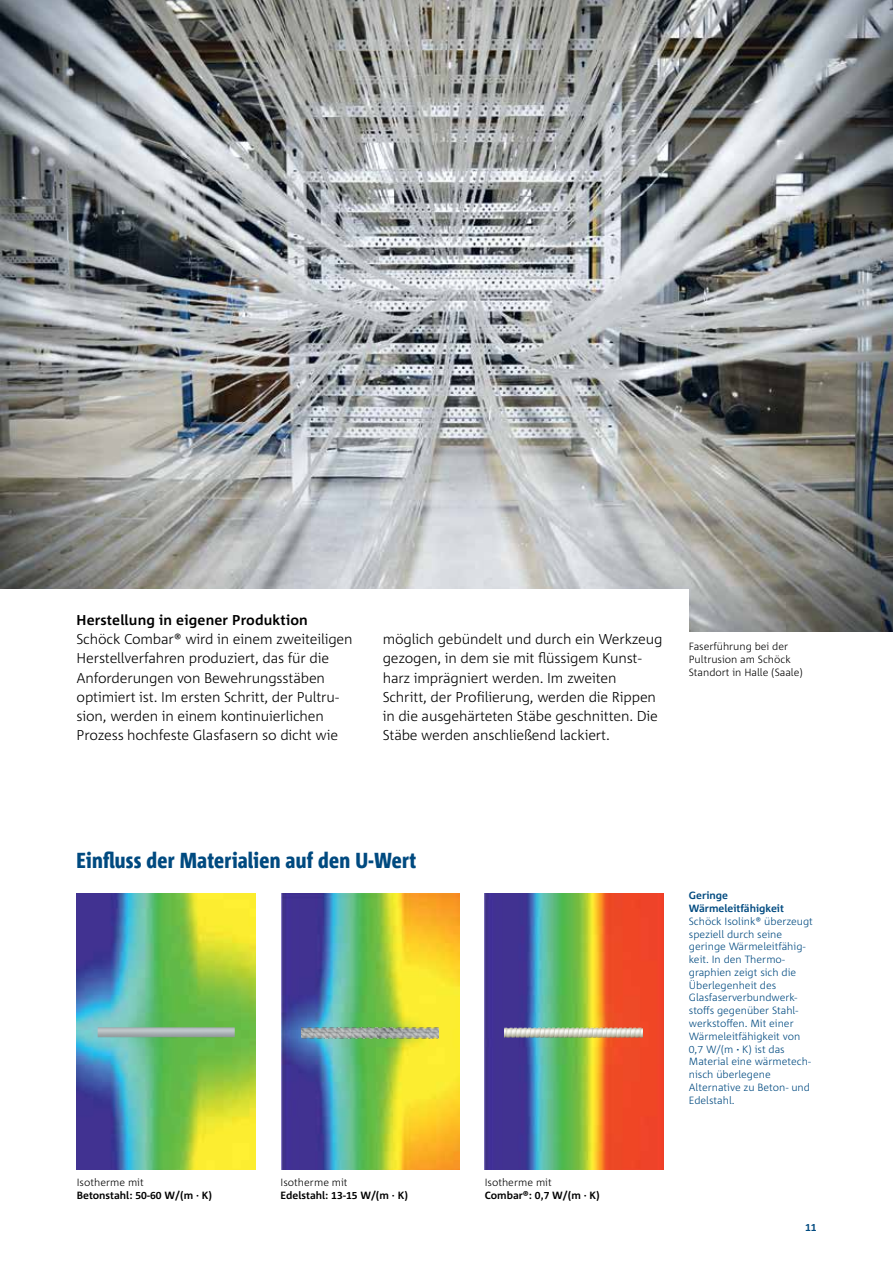
<style>
.page{position:relative;width:893px;height:1263px;background:#fff}
.page>*{position:absolute;margin:0;border:0;box-sizing:border-box;transform-origin:0 0}
.t1{font:800 condensed 21.75px "Corpid Schoeck";letter-spacing:.01em;color:#004a80}
.t2{font:300 14.25px/19.2px "Corpid Schoeck";letter-spacing:-.01em;color:#000}
.t3{font:700 14.25px "Corpid Schoeck";letter-spacing:.01em;color:#000}
.t4{font:300 10.5px/12.8px "Corpid Schoeck";color:#004a80}
.t5{font:300 10.5px/12.8px "Corpid Schoeck";color:#000}
.t6{font:700 10.5px "Corpid Schoeck";color:#000}
.t7{font:700 10.5px/12.8px "Corpid Schoeck";color:#004a80}
.s1{font-weight:700}
</style>
<div class="page">
<img style="left:0;top:0;width:893px;height:631px">
<div style="left:0;top:590px;width:689px;height:172px;background:#fff"></div>
<img style="left:77px;top:893px;width:178px;height:276px">
<img style="left:281px;top:893px;width:178px;height:276px">
<img style="left:485px;top:893px;width:178px;height:276px">
<img style="left:505px;top:1022px;width:137px;height:24px">
<img style="left:302px;top:1027px;width:137px;height:12px">
<img style="left:98px;top:1027px;width:137px;height:10px">
<p class="t3" style="left:77px;top:611px;width:233px">Herstellung in eigener Produktion</p>
<p class="t2" style="left:77px;top:629px;width:278px">Schöck Combar® wird in einem zweiteiligen Herstellverfahren produziert, das für die Anforderungen von Bewehrungsstäben optimiert ist. Im ersten Schritt, der Pultru&shy;sion, werden in einem kontinuierlichen Prozess hochfeste Glasfasern so dicht wie</p>
<p class="t2" style="left:383px;top:629px;width:281px">möglich gebündelt und durch ein Werkzeug gezogen, in dem sie mit flüssigem Kunst&shy;harz imprägniert werden. Im zweiten Schritt, der Profilierung, werden die Rippen in die ausgehärteten Stäbe geschnitten. Die Stäbe werden anschließend lackiert.</p>
<p class="t5" style="left:689px;top:640px;width:116px">Faserführung bei der<br>Pultrusion am Schöck<br>Standort in Halle (Saale)</p>
<h1 class="t1" style="left:77px;top:846px;width:341px">Einfluss der Materialien auf den U-Wert</h1>
<p class="t5" style="left:77px;top:1176px;width:68px">Isotherme mit</p>
<p class="t6" style="left:77px;top:1189px;width:137px">Betonstahl: 50-60 W/(m · K)</p>
<p class="t5" style="left:281px;top:1176px;width:68px">Isotherme mit</p>
<p class="t6" style="left:281px;top:1189px;width:129px">Edelstahl: 13-15 W/(m · K)</p>
<p class="t5" style="left:485px;top:1176px;width:68px">Isotherme mit</p>
<p class="t6" style="left:485px;top:1189px;width:117px">Combar®: 0,7 W/(m · K)</p>
<p class="t7" style="left:689px;top:889px;width:97px">Geringe<br>Wärmeleitfähigkeit</p>
<p class="t4" style="left:689px;top:915px;width:126px">Schöck Isolink® überzeugt speziell durch seine geringe Wärmeleitfähig&shy;keit. In den Thermo&shy;graphien zeigt sich die<br>Überlegenheit des<br>Glasfaserverbundwerk&shy;stoffs gegenüber Stahl&shy;werkstoffen. Mit einer<br>Wärmeleitfähigkeit von<br>0,7 W/(m <span class="s1">·</span> K) ist das<br>Material eine wärmetech&shy;nisch überlegene<br>Alternative zu Beton- und<br>Edelstahl.</p>
<p class="t7" style="left:805px;top:1221px;width:13px">11</p>
</div>
